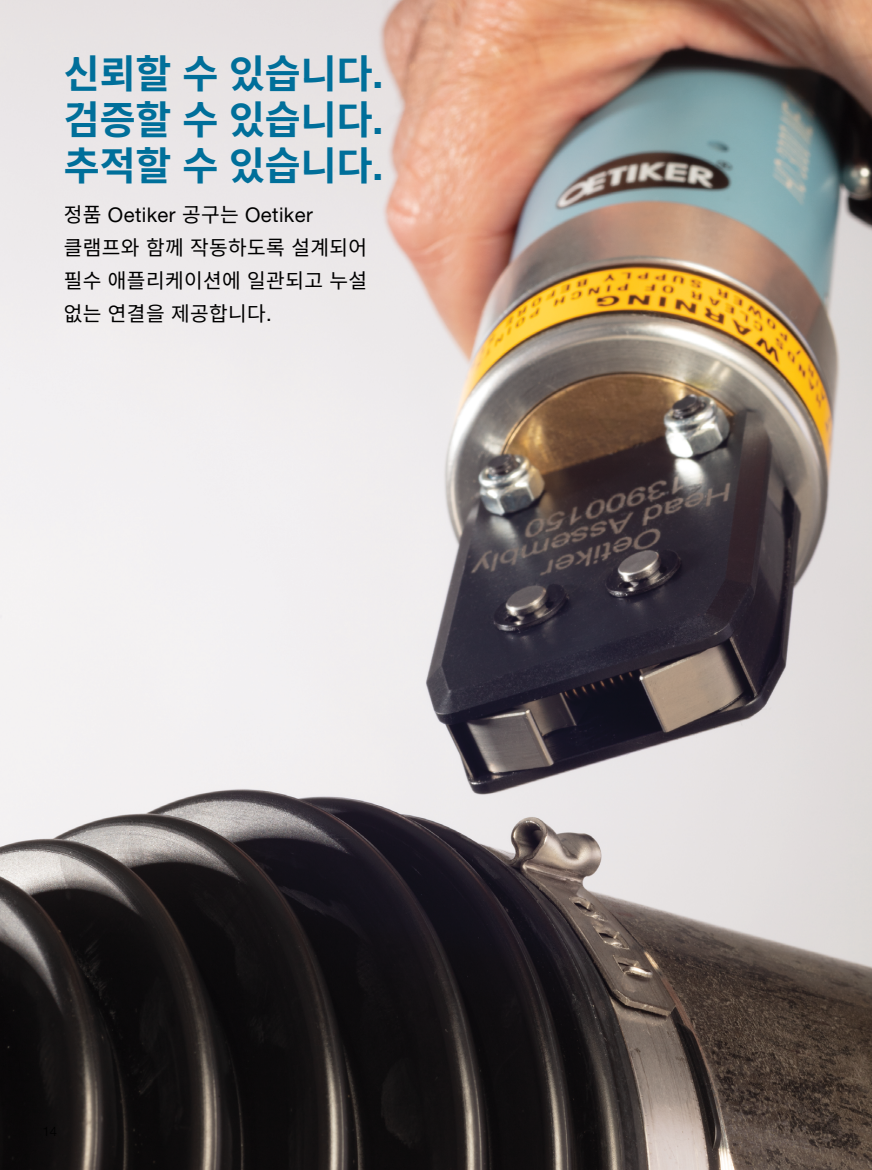
<style>
.page{position:relative;width:872px;height:1170px;background:#fff}
.page>*{position:absolute;margin:0;border:0;box-sizing:border-box;transform-origin:0 0}
.t1{font:700 39px/46px "Noto Sans KR";color:#006f9a;text-align:justify}
.t2{font:20.25px/33px "Noto Sans KR";letter-spacing:.02em;color:#000;text-align:justify}
.t3{font:20.25px "Helvetica Neue LTW1 G";letter-spacing:.02em;color:#000}
.s1{font-family:"Helvetica Neue LTW1 G"}
.s2{font-family:"Noto Sans KR"}
</style>
<div class="page">
<img style="left:0;top:0;width:872px;height:1169px">
<h1 class="t1" style="left:64px;top:52px;width:321px">신뢰할 수 있습니다<span class="s1">. </span>검증할 수 있습니다<span class="s1">. </span>추적할 수 있습니다<span class="s1">.</span></h1>
<p class="t3" style="left:64px;top:202px;width:250px"><span class="s2">정품</span> Oetiker <span class="s2">공구는</span> Oetiker</p>
<p class="t2" style="left:64px;top:231px;width:305px">클램프와 함께 작동하도록 설계되어 필수 애플리케이션에 일관되고 누설 없는 연결을 제공합니다<span class="s1">.</span></p>
</div>
